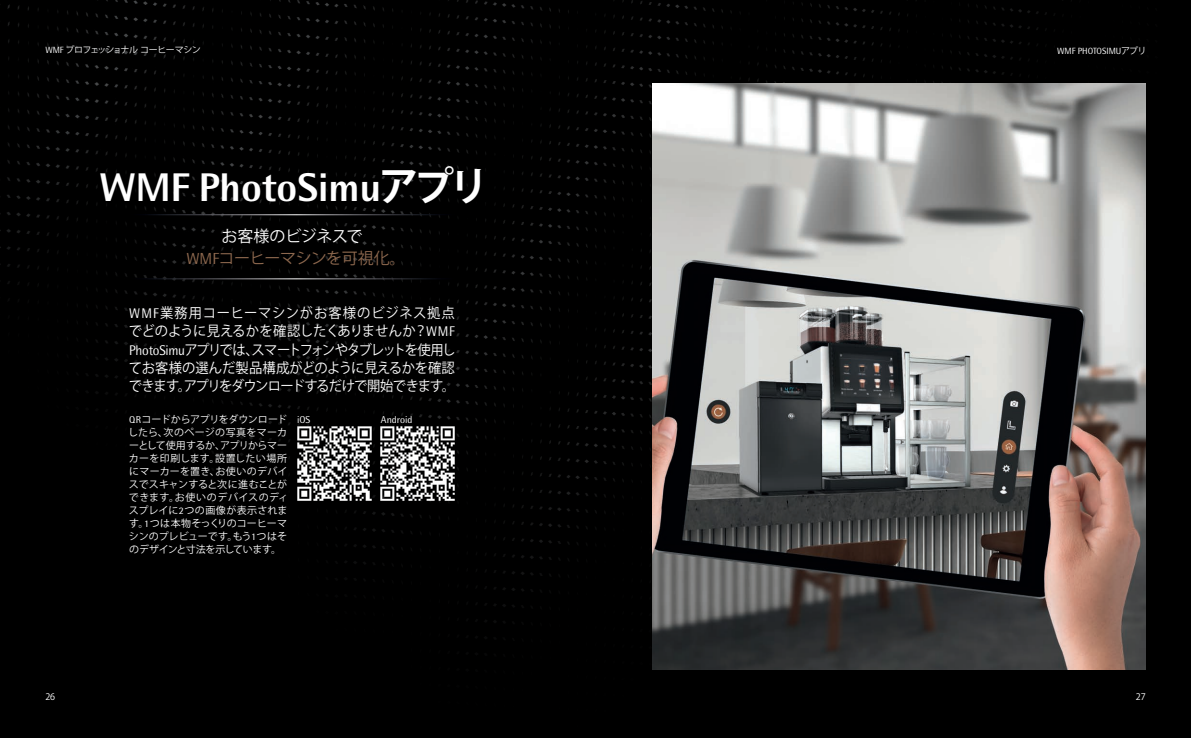
<style>
.page{position:relative;width:1191px;height:738px;background:#fff}
.page>*{position:absolute;margin:0;border:0;box-sizing:border-box;transform-origin:0 0}
.t1{font:700 40px "WMF Rotis";color:#fff}
.t2{font:16px/22px "Koz Go Pr 6 N";letter-spacing:-.02em;color:#8d684e;text-align:center}
.t3{font:14px/18px "Koz Go Pr 6 N";letter-spacing:-.05em;color:#fff;text-align:justify;scale:.95 1}
.t4{font:10px/13px "Koz Go Pr 6 N";letter-spacing:.005em;color:#fff}
.t5{font:10px "WMF Rotis";color:#fff}
.t6{font:9px "Koz Go Pr 6 N";letter-spacing:-.055em;color:#fff}
.t7{font:9px "WMF Rotis";color:#fff}
.s1{font-family:"WMF Rotis"}
.s2{font-family:"Koz Go Pr 6 N"}
.s3{color:#fff}
</style>
<div class="page">
<div style="left:0;top:0;width:1191px;height:737px;background:#000"></div>
<hr style="left:130px;top:214px;width:324px;height:1px;background:#fff">
<hr style="left:130px;top:278px;width:324px;height:1px;background:#fff">
<img style="left:652px;top:84px;width:493px;height:585px">
<img style="left:297px;top:426px;width:74px;height:74px">
<img style="left:381px;top:426px;width:74px;height:74px">
<p class="t6" style="left:45px;top:44px;width:157px"><span class="s1">WMF</span> プロフェッショナル コーヒーマシン</p>
<h1 class="t1" style="left:100px;top:162px;width:391px">WMF PhotoSimu<span class="s2">アプリ</span></h1>
<h2 class="t2" style="left:186px;top:225px;width:221px"><span class="s3">お客様のビジネスで<br></span><span class="s1">WMF</span>コーヒーマシンを可視化。</h2>
<h3 class="t3" style="left:129px;top:304px;width:345px"><span class="s1">WMF</span>業務用コーヒーマシンがお客様のビジネス拠点でどのように見えるかを確認したくありませんか？<span class="s1">WMF PhotoSimu</span>アプリでは、スマートフォンやタブレットを使用してお客様の選んだ製品構成がどのように見えるかを確認できます。アプリをダウンロードするだけで開始できます。</h3>
<p class="t4" style="left:128px;top:412px;width:161px"><span class="s1">QR</span>コードからアプリをダウンロードしたら、次のページの写真をマーカーとして使用するか、アプリからマーカーを印刷します。設置したい場所にマーカーを置き、お使いのデバイスでスキャンすると次に進むことができます。お使いのデバイスのディスプレイに<span class="s1">2</span>つの画像が表示されます。<span class="s1">1</span>つは本物そっくりのコーヒーマシンのプレビューです。もう<span class="s1">1</span>つはそのデザインと寸法を示しています。</p>
<p class="t5" style="left:297px;top:413px;width:15px">iOS</p>
<p class="t5" style="left:381px;top:413px;width:33px">Android</p>
<p class="t7" style="left:1057px;top:46px;width:91px">WMF PHOTOSIMU<span class="s2">アプリ</span></p>
<p class="t6" style="left:45px;top:691px;width:11px">26</p>
<p class="t6" style="left:1135px;top:691px;width:11px">27</p>
</div>
